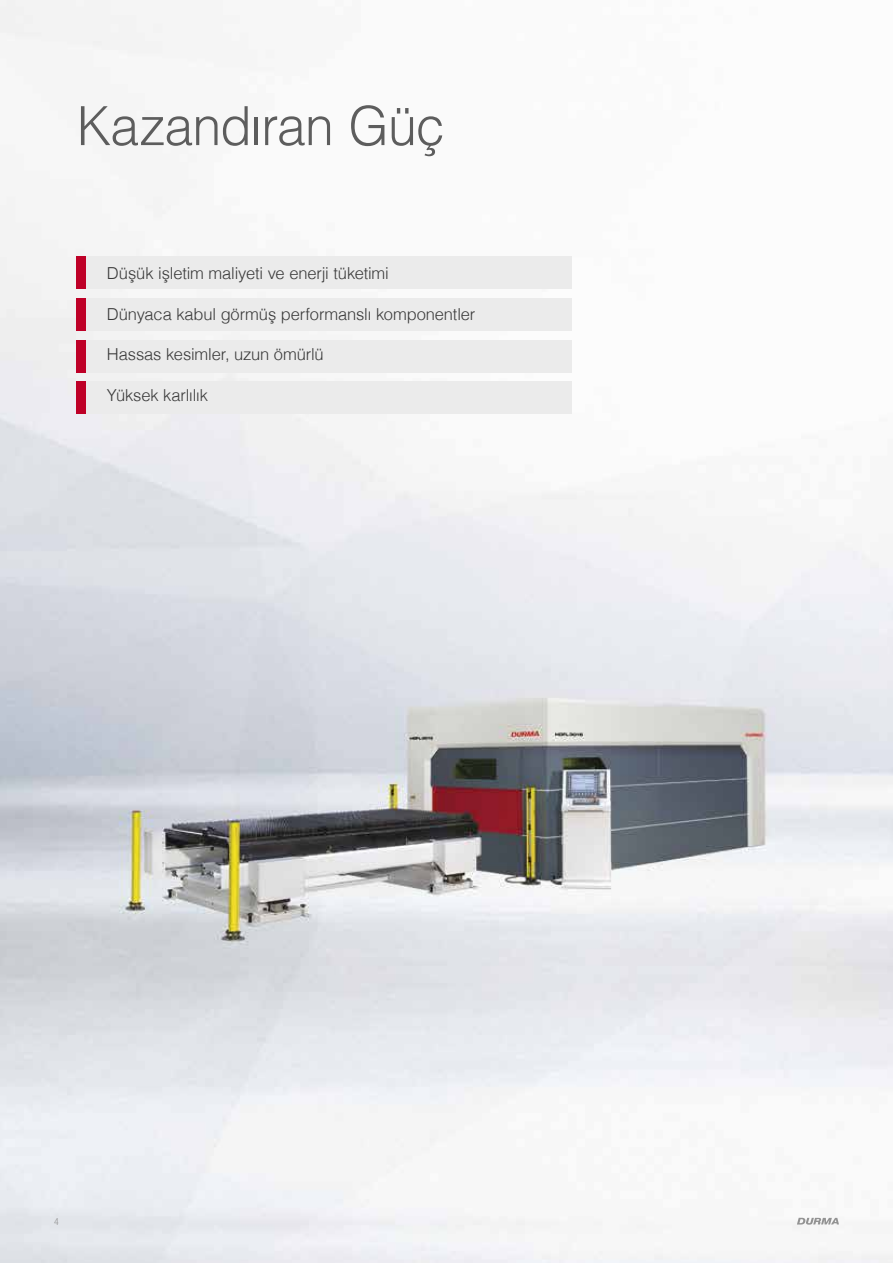
<style>
.page{position:relative;width:893px;height:1263px;background:#fff}
.page>*{position:absolute;margin:0;border:0;box-sizing:border-box;transform-origin:0 0}
.t1{font:300 54px "Helvetica";letter-spacing:-.02em;color:#5d5d5d;scale:.96 1}
.t2{font:300 16.5px "Helvetica";letter-spacing:-.01em;color:#393939}
.t3{font:300 condensed 9.75px "Helvetica Neue LT Pro";color:#939393}
</style>
<div class="page">
<img style="left:0;top:0;width:893px;height:1263px">
<div style="left:86px;top:257px;width:485px;height:32px;background:#ebebeb"></div>
<div style="left:77px;top:257px;width:9px;height:32px;background:#be0027"></div>
<div style="left:86px;top:298px;width:485px;height:33px;background:#ebebeb"></div>
<div style="left:77px;top:298px;width:9px;height:33px;background:#be0027"></div>
<div style="left:86px;top:340px;width:485px;height:32px;background:#ebebeb"></div>
<div style="left:77px;top:340px;width:9px;height:32px;background:#be0027"></div>
<div style="left:86px;top:381px;width:485px;height:33px;background:#ebebeb"></div>
<div style="left:77px;top:381px;width:9px;height:33px;background:#be0027"></div>
<svg style="left:797px;top:1218px;width:42px;height:6px"></svg>
<h1 class="t1" style="left:77px;top:80px;width:385px">Kazandıran Güç</h1>
<p class="t2" style="left:107px;top:259px;width:283px">Düşük işletim maliyeti ve enerji tüketimi</p>
<p class="t2" style="left:107px;top:300px;width:370px">Dünyaca kabul görmüş performanslı komponentler</p>
<p class="t2" style="left:107px;top:340px;width:218px">Hassas kesimler, uzun ömürlü</p>
<p class="t2" style="left:107px;top:381px;width:103px">Yüksek karlılık</p>
<p class="t3" style="left:54px;top:1215px;width:6px">4</p>
</div>
